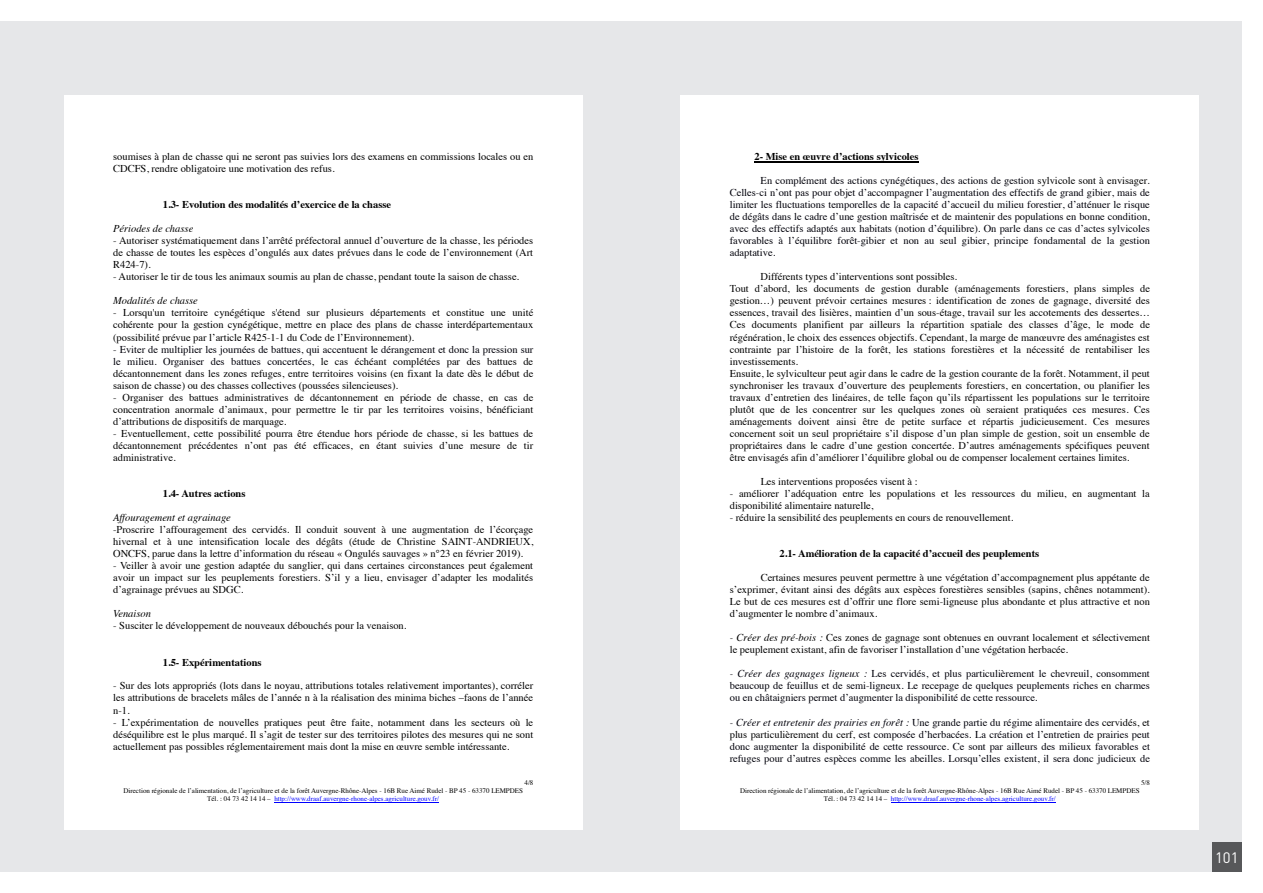
<style>
.page{position:relative;width:1263px;height:893px;background:#fff}
.page>*{position:absolute;margin:0;border:0;box-sizing:border-box;transform-origin:0 0}
.t1{font:15px "DIN";color:#fff}
.t2{font:10.5px/12px "Times";color:#000;text-align:justify}
.t3{font:10.5px/12px "Times";color:#00000a;text-align:justify}
.t4{font:700 10.5px "Times";color:#000}
.t5{font:italic 10.5px "Times";color:#000}
.t6{font:7.05px/7.9px "Times";letter-spacing:-.005em;color:#000;text-align:center}
.s1{color:#00000a}
.s2{color:#000}
.s3{font-style:italic}
.s4{color:#00f}
</style>
<div class="page">
<div style="left:0;top:21px;width:1242px;height:851px;background:#e6e7e9"></div>
<div style="left:1212px;top:842px;width:30px;height:30px;background:#57585a"></div>
<div style="left:64px;top:95px;width:519px;height:734px;background:#fff"></div>
<hr style="left:274px;top:802px;width:165px;height:1px;background:#00f">
<div style="left:680px;top:95px;width:519px;height:734px;background:#fff"></div>
<hr style="left:891px;top:802px;width:165px;height:1px;background:#00f">
<hr style="left:754px;top:161px;width:164px;height:1px;background:#000">
<p class="t2" style="left:113px;top:150px;width:422px">soumises à plan de chasse qui ne seront pas suivies lors des examens en commissions locales ou en<br>CDCFS, rendre obligatoire une motivation des refus.</p>
<p class="t4" style="left:163px;top:195px;width:230px">1.3- Evolution des modalités d’exercice de la chasse</p>
<p class="t5" style="left:113px;top:220px;width:82px">Périodes de chasse</p>
<p class="t2" style="left:113px;top:234px;width:422px">- Autoriser systématiquement dans l’arrêté préfectoral annuel d’ouverture de la chasse, les périodes de chasse de toutes les espèces d’ongulés aux dates prévues dans le code de l’environnement (Art R424-7).</p>
<p class="t2" style="left:113px;top:270px;width:407px">- Autoriser le tir de tous les animaux soumis au plan de chasse, pendant toute la saison de chasse.</p>
<p class="t5" style="left:113px;top:292px;width:86px">Modalités de chasse</p>
<p class="t2" style="left:113px;top:306px;width:422px">- Lorsqu'un territoire cynégétique s'étend sur plusieurs départements et constitue une unité cohérente pour la gestion cynégétique, mettre en place des plans de chasse interdépartementaux (possibilité prévue par l’article R425-1-1 du Code de l’Environnement).</p>
<p class="t2" style="left:113px;top:342px;width:422px"><span class="s1">- Eviter de multiplier les journées de battues, qui accentuent le dérangement et donc la pression sur le milieu. Organiser des battues concertées</span>, le cas échéant complétées par des battues de décantonnement dans les zones refuges, entre territoires voisins (en fixant la date dès le début de saison de chasse) ou des chasses collectives (poussées silencieuses).</p>
<p class="t2" style="left:113px;top:390px;width:422px">- Organiser des battues administratives de décantonnement en période de chasse, en cas de concentration anormale d’animaux, pour permettre le tir par les territoires voisins, bénéficiant d’attributions de dispositifs de marquage.</p>
<p class="t2" style="left:113px;top:426px;width:422px">- Eventuellement, cette possibilité pourra être étendue hors période de chasse, si les battues de décantonnement précédentes n’ont pas été efficaces, en étant suivies d’une mesure de tir administrative.</p>
<p class="t4" style="left:163px;top:484px;width:84px">1.4- Autres actions</p>
<p class="t5" style="left:113px;top:508px;width:119px">Affouragement et agrainage</p>
<p class="t2" style="left:113px;top:523px;width:422px">-Proscrire l’affouragement des cervidés. Il conduit souvent à une augmentation de l’écorçage hivernal et à une intensification locale des dégâts (étude de Christine SAINT-ANDRIEUX, ONCFS, parue dans la lettre d’information du réseau « Ongulés sauvages » n°23 en février 2019).</p>
<p class="t2" style="left:113px;top:559px;width:421px">- Veiller à avoir une gestion adaptée du sanglier, qui dans certaines circonstances peut également avoir un impact sur les peuplements forestiers. S’il y a lieu, envisager d’adapter les modalités d’agrainage prévues au SDGC.</p>
<p class="t5" style="left:113px;top:605px;width:39px">Venaison</p>
<p class="t2" style="left:113px;top:619px;width:295px">- Susciter le développement de nouveaux débouchés pour la venaison.</p>
<p class="t4" style="left:163px;top:652px;width:100px">1.5- Expérimentations</p>
<p class="t2" style="left:113px;top:679px;width:422px">- Sur des lots appropriés (lots dans le noyau, attributions totales relativement importantes), corréler les attributions de bracelets mâles de l’année n à la réalisation des minima biches –faons de l’année n-1.</p>
<p class="t2" style="left:113px;top:715px;width:422px">- L’expérimentation de nouvelles pratiques peut être faite, notamment dans les secteurs où le déséquilibre est le plus marqué. Il s’agit de tester sur des territoires pilotes des mesures qui ne sont actuellement pas possibles réglementairement mais dont la mise en œuvre semble intéressante.</p>
<p class="t4" style="left:754px;top:147px;width:165px">2- Mise en œuvre d’actions sylvicoles</p>
<p class="t3" style="left:730px;top:174px;width:422px;text-indent:31px">En complément des actions cynégétiques, des actions de gestion <span class="s2">sylvicole sont à envisager</span>.<br>Celles-ci n’ont pas pour objet d’accompagner l’augmentation des effectifs de grand gibier, mais de limiter les fluctuations temporelles de la capacité d’accueil du milieu forestier, d’atténuer le risque de dégâts dans le cadre d’une gestion maîtrisée et de maintenir des populations en bonne condition, avec des effectifs adaptés aux habitats (notion d’équilibre). On parle dans ce cas d’actes sylvicoles favorables à l’équilibre forêt-gibier et non au seul gibier, principe fondamental de la gestion adaptative.</p>
<p class="t2" style="left:730px;top:270px;width:422px;text-align:left;text-indent:31px">Différents types d’interventions sont possibles.<br>Tout d’abord, les documents de gestion durable (aménagements forestiers, plans simples de gestion…) peuvent prévoir certaines mesures : identification de zones de gagnage, diversité des essences, travail des lisières, maintien d’un sous-étage, travail sur les accotements des dessertes… Ces documents planifient par ailleurs la répartition spatiale des classes d’âge, le mode de régénération, le choix des essences objectifs. Cependant, la marge de manœuvre des aménagistes est contrainte par l’histoire de la forêt, les stations forestières et la nécessité de rentabiliser les investissements.<br>Ensuite, le sylviculteur peut agir dans le cadre de la gestion courante de la forêt. Notamment, il peut synchroniser les travaux d’ouverture des peuplements forestiers, en concertation, ou planifier les travaux d’entretien des linéaires, de telle façon qu’ils répartissent les populations sur le territoire plutôt que de les concentrer sur les quelques zones où seraient pratiquées ces mesures. Ces aménagements doivent ainsi être de petite surface et répartis judicieusement. Ces mesures concernent soit un seul propriétaire s’il dispose d’un plan simple de gestion, soit un ensemble de propriétaires dans le cadre d’une gestion concertée. D’autres aménagements spécifiques peuvent être envisagés afin d’améliorer l’équilibre global ou de compenser localement certaines limites.</p>
<p class="t2" style="left:761px;top:474px;width:159px">Les interventions proposées visent à :</p>
<p class="t2" style="left:730px;top:486px;width:422px">- améliorer l’adéquation entre les populations et les ressources du milieu, en augmentant la disponibilité alimentaire naturelle,</p>
<p class="t2" style="left:730px;top:511px;width:285px">- réduire la sensibilité des peuplements en cours de renouvellement.</p>
<p class="t4" style="left:779px;top:544px;width:261px">2.1- Amélioration de la capacité d’accueil des peuplements</p>
<p class="t2" style="left:730px;top:571px;width:422px;text-indent:31px">Certaines mesures peuvent permettre à une végétation d’accompagnement plus appétante de s’exprimer, évitant ainsi des dégâts aux espèces forestières sensibles (sapins, chênes notamment).<br>Le but de ces mesures est d’offrir une flore semi-ligneuse plus abondante et plus attractive et non d’augmenter le nombre d’animaux.</p>
<p class="t2" style="left:730px;top:631px;width:422px"><span class="s3">- Créer des pré-bois :</span> Ces zones de gagnage sont obtenues en ouvrant localement et sélectivement le peuplement existant, afin de favoriser l’installation d’une végétation herbacée.</p>
<p class="t3" style="left:730px;top:667px;width:422px"><span class="s3">- Créer des gagnages ligneux :</span> Les cervidés, et plus particulièrement le chevreuil, consomment beaucoup de feuillus et de semi-ligneux. Le recepage de quelques peuplements riches en charmes ou en châtaigniers permet d’augmenter la disponibilité de cette ressource.</p>
<p class="t3" style="left:730px;top:715px;width:422px"><span class="s3">- Créer et entretenir des prairies en forêt :</span> Une grande partie du régime alimentaire des <span class="s2">cervidés, et plus particulièrement du cerf,</span> est composée d’herbacées. La création et l’entretien de prairies peut donc augmenter la disponibilité de cette ressource. Ce sont par ailleurs des milieux favorables et refuges pour d’autres espèces comme les abeilles. Lorsqu’elles existent, il sera donc judicieux de</p>
<p class="t6" style="left:524px;top:778px;width:10px">4/8</p>
<p class="t6" style="left:1141px;top:778px;width:10px">5/8</p>
<p class="t6" style="left:124px;top:786px;width:401px">Direction régionale de l’alimentation, de l’agriculture et de la forêt Auvergne-Rhône-Alpes - 16B Rue Aimé Rudel - BP 45 - 63370 LEMPDES<br>Tél. : 04 73 42 14 14 – <span class="s4">http://www.draaf.auvergne-rhone-alpes.agriculture.gouv.fr/</span></p>
<p class="t6" style="left:740px;top:786px;width:401px">Direction régionale de l’alimentation, de l’agriculture et de la forêt Auvergne-Rhône-Alpes - 16B Rue Aimé Rudel - BP 45 - 63370 LEMPDES<br>Tél. : 04 73 42 14 14 – <span class="s4">http://www.draaf.auvergne-rhone-alpes.agriculture.gouv.fr/</span></p>
<h1 class="t1" style="left:1215px;top:848px;width:25px">101</h1>
</div>
